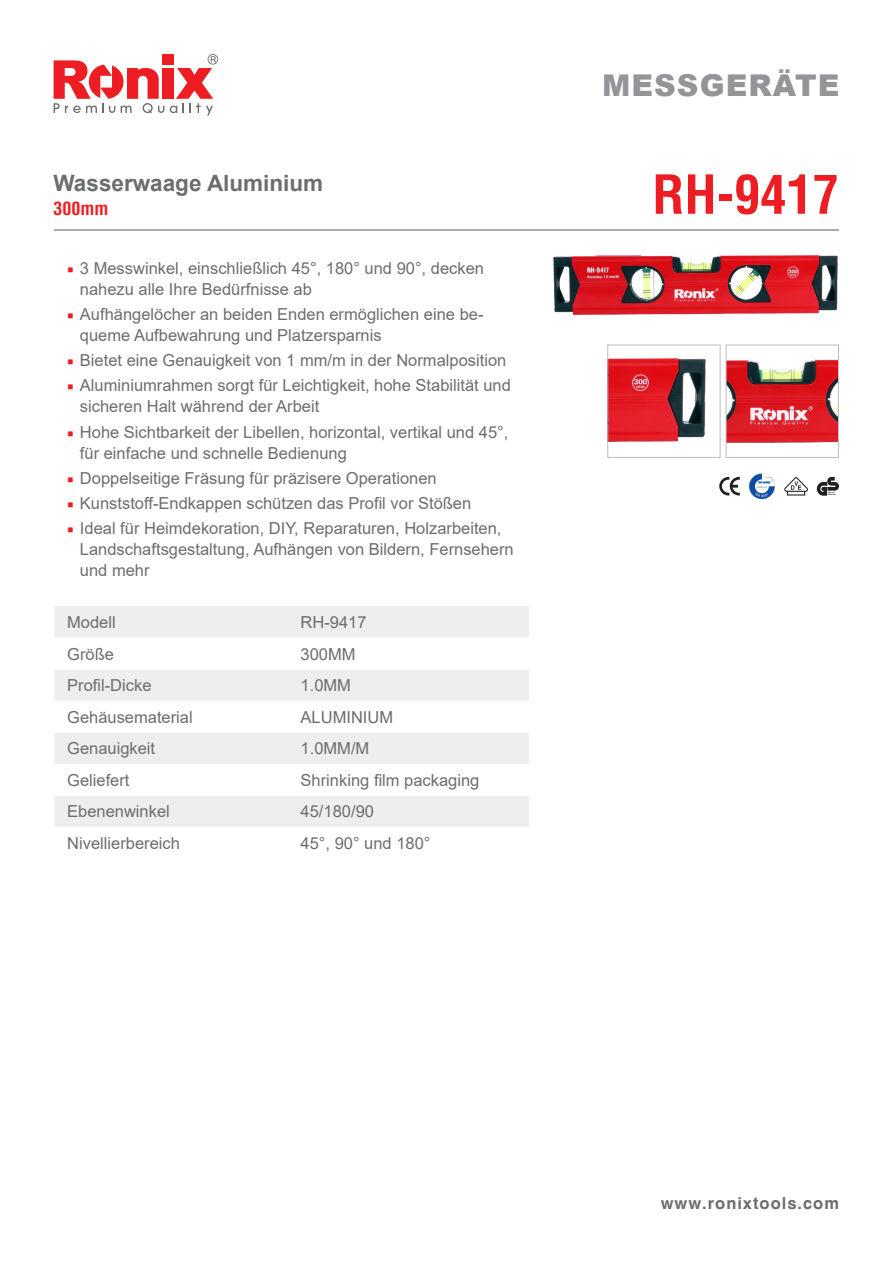
<style>
.page{position:relative;width:893px;height:1263px;background:#fff}
.page>*{position:absolute;margin:0;border:0;box-sizing:border-box;transform-origin:0 0}
.t1{font:700 condensed 52.5px "Helvetica LT";color:#ee1d23}
.t2{font:900 30px "Arial";letter-spacing:.035em;color:#939598}
.t3{font:700 22.5px "Arial";color:#6c6d70}
.t4{font:700 condensed 18px "Helvetica LT";color:#ee1d23}
.t5{font:16.5px/21px "Arial";color:#6c6d70}
.t6{font:700 16.5px "Helvetica CE";letter-spacing:.06em;color:#6c6d70}
.s1{font-family:"Minion Pro";color:#ee1d23}
</style>
<div class="page">
<svg style="left:170px;top:54px;width:48px;height:61px"></svg>
<div style="left:162px;top:68px;width:11px;height:31px;background:#ee1d23"></div>
<svg style="left:54px;top:60px;width:110px;height:53px"></svg>
<div style="left:162px;top:54px;width:11px;height:11px;background:#ee1d23"></div>
<div style="left:55px;top:606px;width:474px;height:31px;background:#eeeeef"></div>
<svg style="left:55px;top:670px;width:474px;height:157px;fill:#eeeeef"></svg>
<hr style="left:54px;top:229px;width:785px;height:2px;background:#6c6d70">
<svg style="left:749px;top:473px;width:26px;height:26px"></svg>
<svg style="left:719px;top:477px;width:21px;height:18px"></svg>
<svg style="left:817px;top:477px;width:22px;height:19px"></svg>
<svg style="left:784px;top:477px;width:24px;height:18px"></svg>
<img style="left:553px;top:255px;width:284px;height:59px">
<img style="left:609px;top:359px;width:97px;height:83px">
<div style="left:607px;top:345px;width:114px;height:113px;border:1px solid #bcbdc0"></div>
<img style="left:728px;top:359px;width:109px;height:84px">
<div style="left:726px;top:345px;width:113px;height:113px;border:1px solid #bcbdc0"></div>
<p class="t3" style="left:54px;top:167px;width:271px">Wasserwaage Aluminium</p>
<p class="t4" style="left:54px;top:197px;width:57px">300mm</p>
<p class="t5" style="left:80px;top:257px;width:406px;text-indent:-13px"><span class="s1">■</span> 3 Messwinkel, einschließlich 45°, 180° und 90°, decken nahezu alle Ihre Bedürfnisse ab</p>
<p class="t5" style="left:80px;top:303px;width:405px;text-indent:-13px"><span class="s1">■</span> Aufhängelöcher an beiden Enden ermöglichen eine be&shy;queme Aufbewahrung und Platzersparnis</p>
<p class="t5" style="left:67px;top:350px;width:441px"><span class="s1">■</span> Bietet eine Genauigkeit von 1 mm/m in der Normalposition</p>
<p class="t5" style="left:80px;top:375px;width:433px;text-indent:-13px"><span class="s1">■</span> Aluminiumrahmen sorgt für Leichtigkeit, hohe Stabilität und sicheren Halt während der Arbeit</p>
<p class="t5" style="left:80px;top:421px;width:430px;text-indent:-13px"><span class="s1">■</span> Hohe Sichtbarkeit der Libellen, horizontal, vertikal und 45°, für einfache und schnelle Bedienung</p>
<p class="t5" style="left:67px;top:467px;width:371px"><span class="s1">■</span> Doppelseitige Fräsung für präzisere Operationen</p>
<p class="t5" style="left:67px;top:493px;width:406px"><span class="s1">■</span> Kunststoff-Endkappen schützen das Profil vor Stößen</p>
<p class="t5" style="left:80px;top:518px;width:435px;text-indent:-13px"><span class="s1">■</span> Ideal für Heimdekoration, DIY, Reparaturen, Holzarbeiten,<br>Landschaftsgestaltung, Aufhängen von Bildern, Fernsehern und mehr</p>
<p class="t5" style="left:67px;top:611px;width:50px">Modell</p>
<p class="t5" style="left:301px;top:611px;width:68px">RH-9417</p>
<p class="t5" style="left:67px;top:643px;width:48px">Größe</p>
<p class="t5" style="left:301px;top:643px;width:57px">300MM</p>
<p class="t5" style="left:67px;top:675px;width:86px">Profil-Dicke</p>
<p class="t5" style="left:301px;top:675px;width:52px">1.0MM</p>
<p class="t5" style="left:67px;top:706px;width:127px">Gehäusematerial</p>
<p class="t5" style="left:301px;top:706px;width:94px">ALUMINIUM</p>
<p class="t5" style="left:67px;top:738px;width:90px">Genauigkeit</p>
<p class="t5" style="left:301px;top:738px;width:70px">1.0MM/M</p>
<p class="t5" style="left:67px;top:769px;width:64px">Geliefert</p>
<p class="t5" style="left:301px;top:769px;width:180px">Shrinking film packaging</p>
<p class="t5" style="left:67px;top:801px;width:104px">Ebenenwinkel</p>
<p class="t5" style="left:301px;top:801px;width:75px">45/180/90</p>
<p class="t5" style="left:67px;top:832px;width:114px">Nivellierbereich</p>
<p class="t5" style="left:301px;top:832px;width:131px">45°, 90° und 180°</p>
<p class="t2" style="left:602px;top:64px;width:239px">MESSGERÄTE</p>
<p class="t1" style="left:652px;top:162px;width:188px">RH-9417</p>
<p class="t6" style="left:661px;top:1193px;width:180px">www.ronixtools.com</p>
</div>
